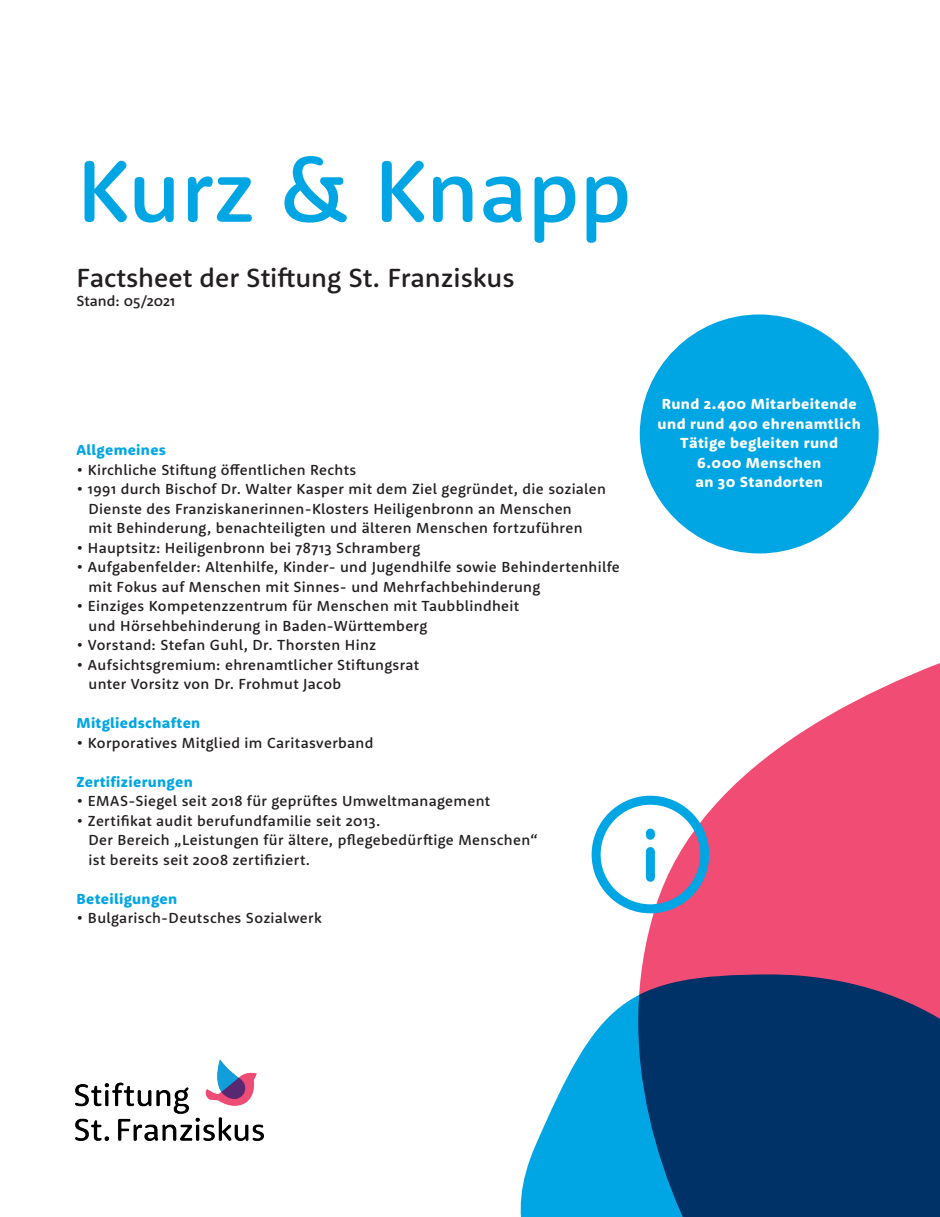
<style>
.page{position:relative;width:940px;height:1217px;background:#fff}
.page>*{position:absolute;margin:0;border:0;box-sizing:border-box;transform-origin:0 0}
.t1{font:500 90px "Rooney Sans";color:#00a6e4}
.t2{font:500 27px "Rooney Sans";color:#231f20}
.t3{font:500 15px/19.5px "Rooney Sans";letter-spacing:.025em;color:#231f20}
.t4{font:800 15px/19.5px "Rooney Sans";letter-spacing:.03em;color:#fff;text-align:center}
.t5{font:800 15px "Rooney Sans";letter-spacing:.02em;color:#00a6e4}
.t6{font:500 15px "Rooney Sans";color:#231f20}
</style>
<div class="page">
<svg style="left:601px;top:663px;width:339px;height:311px;fill:#f04c74"></svg>
<div style="left:591px;top:795px;width:118px;height:118px;border:9px solid #00a6e4;border-radius:50%"></div>
<div style="left:646px;top:851px;width:9px;height:26px;background:#00a6e4"></div>
<svg style="left:646px;top:832px;width:9px;height:3px"></svg>
<img style="left:76px;top:1059px;width:188px;height:81px">
<div style="left:640px;top:314px;width:238px;height:239px;background:#00a6e4;border-radius:50%"></div>
<svg style="left:520px;top:974px;width:420px;height:242px;background:#246091"></svg>
<h1 class="t1" style="left:77px;top:132px;width:556px">Kurz &amp; Knapp</h1>
<h2 class="t2" style="left:77px;top:259px;width:440px">Factsheet der Stiftung St. Franziskus</h2>
<p class="t6" style="left:77px;top:291px;width:100px">Stand: 05/2021</p>
<p class="t5" style="left:77px;top:440px;width:91px">Allgemeines</p>
<p class="t3" style="left:77px;top:459px;width:281px">• Kirchliche Stiftung öffentlichen Rechts</p>
<p class="t3" style="left:89px;top:478px;width:519px;text-indent:-12px">• 1991 durch Bischof Dr. Walter Kasper mit dem Ziel gegründet, die sozialen<br>Dienste des Franziskanerinnen-Klosters Heiligenbronn an Menschen<br>mit Behinderung, benachteiligten und älteren Menschen fortzuführen</p>
<p class="t3" style="left:77px;top:537px;width:345px">• Hauptsitz: Heiligenbronn bei 78713 Schramberg</p>
<p class="t3" style="left:89px;top:556px;width:533px;text-indent:-12px">• Aufgabenfelder: Altenhilfe, Kinder- und Jugendhilfe sowie Behindertenhilfe mit Fokus auf Menschen mit Sinnes- und Mehrfachbehinderung</p>
<p class="t3" style="left:89px;top:595px;width:432px;text-indent:-12px">• Einziges Kompetenzzentrum für Menschen mit Taubblindheit und Hörsehbehinderung in Baden-Württemberg</p>
<p class="t3" style="left:77px;top:634px;width:301px">• Vorstand: Stefan Guhl, Dr. Thorsten Hinz</p>
<p class="t3" style="left:89px;top:654px;width:332px;text-indent:-12px">• Aufsichtsgremium: ehrenamtlicher Stiftungsrat unter Vorsitz von Dr. Frohmut Jacob</p>
<p class="t5" style="left:77px;top:713px;width:125px">Mitgliedschaften</p>
<p class="t3" style="left:77px;top:732px;width:298px">• Korporatives Mitglied im Caritasverband</p>
<p class="t5" style="left:77px;top:771px;width:118px">Zertifizierungen</p>
<p class="t3" style="left:77px;top:790px;width:415px">• EMAS-Siegel seit 2018 für geprüftes Umweltmanagement</p>
<p class="t3" style="left:89px;top:810px;width:451px;text-indent:-12px">• Zertifikat audit berufundfamilie seit 2013.<br>Der Bereich „Leistungen für ältere, pflegebedürftige Menschen“ ist bereits seit 2008 zertifiziert.</p>
<p class="t5" style="left:77px;top:888px;width:102px">Beteiligungen</p>
<p class="t3" style="left:77px;top:907px;width:247px">• Bulgarisch-Deutsches Sozialwerk</p>
<p class="t4" style="left:657px;top:393px;width:205px">Rund 2.400 Mitarbeitende und rund 400 ehrenamtlich<br>Tätige begleiten rund<br>6.000 Menschen<br>an 30 Standorten</p>
</div>
